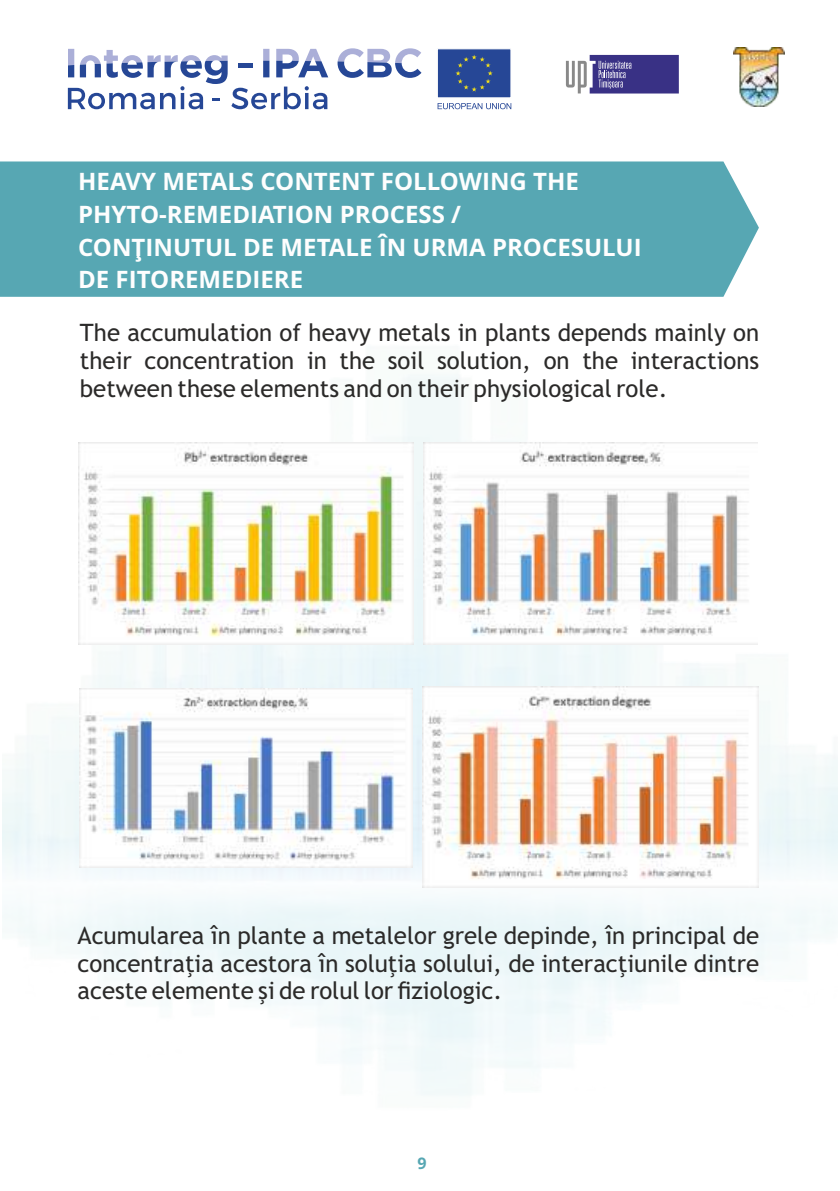
<style>
.page{position:relative;width:840px;height:1191px;background:#fff}
.page>*{position:absolute;margin:0;border:0;box-sizing:border-box;transform-origin:0 0}
.t1{font:24px/27.8px "Trebuchet MS";color:#2b2a29;text-align:justify}
.t2{font:700 24px/32.6px "Open Sans";color:#fefefe}
.t3{font:700 16px "Open Sans";color:#57a7b3}
</style>
<div class="page">
<svg style="left:566px;top:55px;width:112px;height:39px;background:#6a649f"></svg>
<img style="left:733px;top:48px;width:51px;height:58px">
<div style="left:437px;top:49px;width:74px;height:49px;background:#264796;border:1px solid #fefefe"></div>
<svg style="left:437px;top:103px;width:74px;height:6px"></svg>
<svg style="left:337px;top:48px;width:84px;height:30px"></svg>
<svg style="left:68px;top:49px;width:260px;height:60px"></svg>
<svg style="left:455px;top:55px;width:37px;height:37px"></svg>
<div style="left:0;top:161px;width:758px;height:136px;background:#57a7b3"></div>
<img style="left:423px;top:442px;width:333px;height:202px">
<img style="left:78px;top:442px;width:335px;height:202px">
<img style="left:79px;top:688px;width:333px;height:179px">
<img style="left:422px;top:686px;width:335px;height:201px">
<p class="t2" style="left:78px;top:168px;width:564px">HEAVY METALS CONTENT FOLLOWING THE<br>PHYTO-REMEDIATION PROCESS /<br>CONŢINUTUL DE METALE ÎN URMA PROCESULUI<br>DE FITOREMEDIERE</p>
<p class="t1" style="left:80px;top:321px;width:680px">The accumulation of heavy metals in plants depends mainly on their concentration in the soil solution, on the interactions between these elements and on their physiological role.</p>
<p class="t1" style="left:77px;top:923px;width:682px">Acumularea în plante a metalelor grele depinde, în principal de concentraţia acestora în soluţia solului, de interacţiunile dintre aceste elemente şi de rolul lor fiziologic.</p>
<p class="t3" style="left:417px;top:1157px;width:11px">9</p>
</div>
